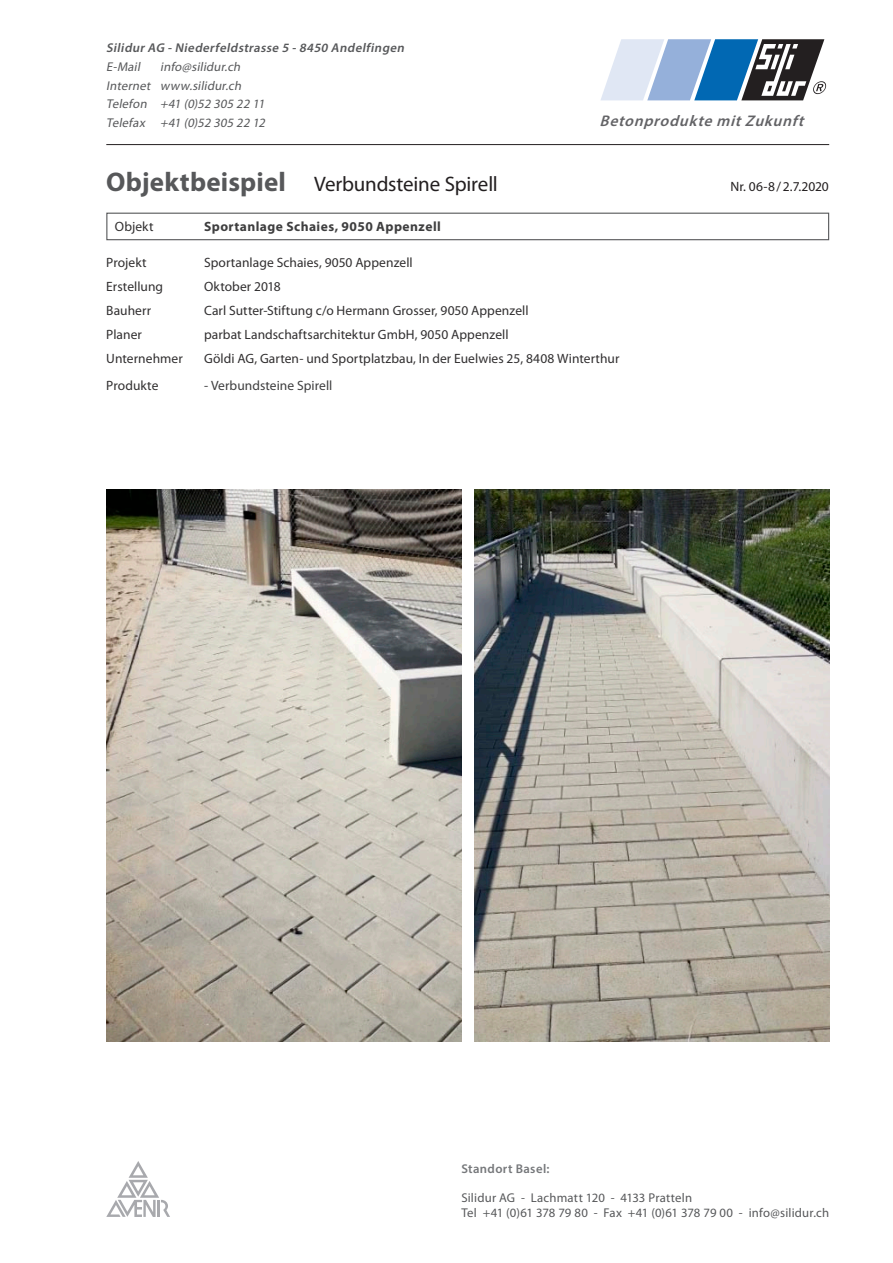
<style>
.page{position:relative;width:893px;height:1263px;background:#fff}
.page>*{position:absolute;margin:0;border:0;box-sizing:border-box;transform-origin:0 0}
.t1{font:21px "Myriad Pro";letter-spacing:-.01em;color:#231f20}
.t2{font:italic 600 15.45px "Myriad Pro";color:#636366}
.t3{font:13.5px "Myriad Pro";letter-spacing:.005em;color:#312f30}
.t4{font:700 13.5px "Myriad Pro";letter-spacing:.035em;color:#3e3e3f}
.t5{font:13.5px "Myriad Pro";letter-spacing:.005em;color:#3e3e3f}
.t6{font:13.5px "Myriad Pro";letter-spacing:-.005em;color:#231f20}
.t7{font:italic 12.75px/18.8px "Myriad Pro";color:#57585a}
.t8{font:12.75px/15px "Myriad Pro";letter-spacing:.015em;color:#57585a}
.t9{font:italic 600 12.75px "Myriad Pro";color:#57585a}
.t10{font:600 12.75px "Myriad Pro";letter-spacing:.03em;color:#76787b}
.s1{font-weight:700;font-size:27px;color:#57585a}
</style>
<div class="page">
<img style="left:106px;top:489px;width:355px;height:553px">
<img style="left:474px;top:489px;width:355px;height:553px">
<div style="left:106px;top:213px;width:723px;height:27px;border:1px solid #57585a"></div>
<svg style="left:601px;top:39px;width:225px;height:61px"></svg>
<svg style="left:106px;top:1161px;width:64px;height:56px"></svg>
<hr style="left:106px;top:144px;width:723px;height:1px;background:#231f20">
<p class="t9" style="left:106px;top:40px;width:302px">Silidur AG -Niederfeldstrasse 5 -8450 Andelfingen</p>
<p class="t7" style="left:106px;top:57px;width:38px">E-Mail</p>
<p class="t7" style="left:106px;top:57px;width:163px;text-indent:54px">info@silidur.ch<br>Internet www.silidur.ch<br>Telefon +41 (0)52 305 22 11<br>Telefax +41 (0)52 305 22 12</p>
<p class="t2" style="left:600px;top:111px;width:211px">Betonprodukte mitZukunft</p>
<h1 class="t1" style="left:106px;top:171px;width:393px"><span class="s1">Objektbeispiel</span> Verbundsteine Spirell</h1>
<p class="t6" style="left:730px;top:178px;width:100px">Nr. 06-8/2.7.2020</p>
<p class="t3" style="left:115px;top:218px;width:40px">Objekt</p>
<p class="t4" style="left:204px;top:218px;width:238px">Sportanlage Schaies, 9050 Appenzell</p>
<p class="t3" style="left:106px;top:254px;width:42px">Projekt</p>
<p class="t3" style="left:204px;top:254px;width:210px">Sportanlage Schaies, 9050 Appenzell</p>
<p class="t3" style="left:106px;top:278px;width:58px">Erstellung</p>
<p class="t3" style="left:204px;top:278px;width:78px">Oktober 2018</p>
<p class="t3" style="left:106px;top:302px;width:46px">Bauherr</p>
<p class="t3" style="left:204px;top:302px;width:326px">Carl Sutter-Stiftung c/o Hermann Grosser, 9050 Appenzell</p>
<p class="t3" style="left:106px;top:326px;width:37px">Planer</p>
<p class="t3" style="left:204px;top:326px;width:306px">parbat Landschaftsarchitektur GmbH, 9050 Appenzell</p>
<p class="t3" style="left:106px;top:350px;width:78px">Unternehmer</p>
<p class="t3" style="left:204px;top:350px;width:417px">Göldi AG, Garten- und Sportplatzbau, In der Euelwies 25, 8408 Winterthur</p>
<p class="t3" style="left:106px;top:377px;width:54px">Produkte</p>
<p class="t5" style="left:204px;top:377px;width:130px">- Verbundsteine Spirell</p>
<p class="t10" style="left:461px;top:1161px;width:90px">Standort Basel:</p>
<p class="t8" style="left:461px;top:1190px;width:369px">Silidur AG - Lachmatt 120 - 4133 Pratteln<br>Tel +41 (0)61 378 79 80 - Fax +41 (0)61 378 79 00 - info@silidur.ch</p>
</div>
